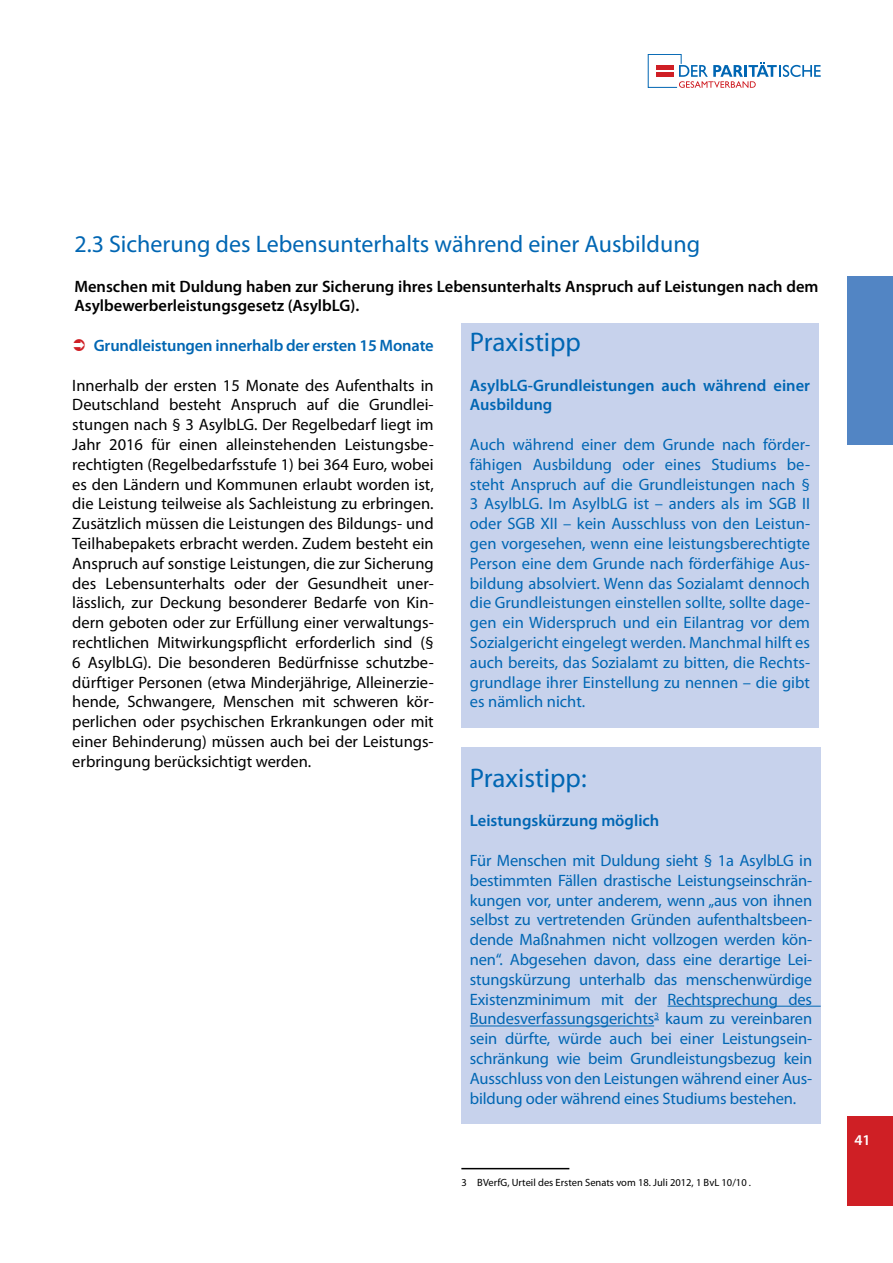
<style>
.page{position:relative;width:893px;height:1263px;background:#fff}
.page>*{position:absolute;margin:0;border:0;box-sizing:border-box;transform-origin:0 0}
.t1{font:27px "Myriad Pro";color:#0066b3}
.t2{font:24px "Myriad Pro";color:#0066b3}
.t3{font:16.5px/19.8px "Myriad Pro";letter-spacing:-.01em;color:#0066b3;text-align:justify}
.t4{font:16.5px/19.8px "Myriad Pro";color:#000;text-align:justify}
.t5{font:600 16.5px/19.8px "Myriad Pro";color:#000}
.t6{font:600 16.5px/19.8px "Myriad Pro";color:#0066b3}
.t7{font:600 15px "Myriad Pro";color:#fff}
.t8{font:10.5px "Myriad Pro";color:#000}
</style>
<div class="page">
<svg style="left:648px;top:54px;width:173px;height:34px"></svg>
<div style="left:848px;top:1116px;width:45px;height:89px;background:#cf1f25"></div>
<div style="left:848px;top:276px;width:45px;height:168px;background:#5285c4"></div>
<div style="left:461px;top:323px;width:358px;height:404px;background:#c7d2ec"></div>
<div style="left:461px;top:747px;width:360px;height:376px;background:#c7d2ec"></div>
<hr style="left:667px;top:1006px;width:154px;height:1px;background:#0066b3">
<hr style="left:470px;top:1025px;width:184px;height:1px;background:#0066b3">
<hr style="left:461px;top:1168px;width:108px;height:1px;background:#000">
<h2 class="t2" style="left:74px;top:229px;width:627px">2.3 Sicherung des Lebensunterhalts während einer Ausbildung</h2>
<p class="t5" style="left:74px;top:276px;width:746px">Menschen mit Duldung haben zur Sicherung ihres Lebensunterhalts Anspruch auf Leistungen nach dem<br>Asylbewerberleistungsgesetz (AsylbLG).</p>
<p class="t6" style="left:94px;top:335px;width:341px">Grundleistungen innerhalb der ersten 15 Monate</p>
<p class="t4" style="left:72px;top:375px;width:363px">Innerhalb der ersten 15 Monate des Aufenthalts in Deutschland besteht Anspruch auf die Grundlei&shy;stungen nach § 3 AsylbLG. Der Regelbedarf liegt im Jahr 2016 für einen alleinstehenden Leistungsbe&shy;rechtigten (Regelbedarfsstufe 1) bei 364 Euro, wobei es den Ländern und Kommunen erlaubt worden ist, die Leistung teilweise als Sachleistung zu erbringen.<br>Zusätzlich müssen die Leistungen des Bildungs- und Teilhabepakets erbracht werden. Zudem besteht ein Anspruch auf sonstige Leistungen, die zur Sicherung des Lebensunterhalts oder der Gesundheit uner&shy;lässlich, zur Deckung besonderer Bedarfe von Kin&shy;dern geboten oder zur Erfüllung einer verwaltungs&shy;rechtlichen Mitwirkungspflicht erforderlich sind (§ 6 AsylbLG). Die besonderen Bedürfnisse schutzbe&shy;dürftiger Personen (etwa Minderjährige, Alleinerzie&shy;hende, Schwangere, Menschen mit schweren kör&shy;perlichen oder psychischen Erkrankungen oder mit einer Behinderung) müssen auch bei der Leistungs&shy;erbringung berücksichtigt werden.</p>
<h1 class="t1" style="left:470px;top:325px;width:113px">Praxistipp</h1>
<p class="t6" style="left:470px;top:375px;width:342px">AsylbLG-Grundleistungen auch während einer<br>Ausbildung</p>
<p class="t3" style="left:470px;top:434px;width:342px">Auch während einer dem Grunde nach förder&shy;fähigen Ausbildung oder eines Studiums be&shy;steht Anspruch auf die Grundleistungen nach § 3 AsylbLG. Im AsylbLG ist – anders als im SGB II oder SGB XII – kein Ausschluss von den Leistun&shy;gen vorgesehen, wenn eine leistungsberechtigte Person eine dem Grunde nach förderfähige Aus&shy;bildung absolviert. Wenn das Sozialamt dennoch die Grundleistungen einstellen sollte, sollte dage&shy;gen ein Widerspruch und ein Eilantrag vor dem Sozialgericht eingelegt werden. Manchmal hilft es auch bereits, das Sozialamt zu bitten, die Rechts&shy;grundlage ihrer Einstellung zu nennen – die gibt es nämlich nicht.</p>
<h1 class="t1" style="left:470px;top:761px;width:118px">Praxistipp:</h1>
<p class="t6" style="left:470px;top:810px;width:191px">Leistungskürzung möglich</p>
<p class="t3" style="left:470px;top:850px;width:344px">Für Menschen mit Duldung sieht § 1a AsylbLG in bestimmten Fällen drastische Leistungseinschrän&shy;kungen vor, unter anderem, wenn „aus von ihnen selbst zu vertretenden Gründen aufenthaltsbeen&shy;dende Maßnahmen nicht vollzogen werden kön&shy;nen“. Abgesehen davon, dass eine derartige Lei&shy;stungskürzung unterhalb das menschenwürdige Existenzminimum mit der Rechtsprechung des Bundesverfassungsgerichts<sup>3</sup> kaum zu vereinbaren sein dürfte, würde auch bei einer Leistungsein&shy;schränkung wie beim Grundleistungsbezug kein Ausschluss von den Leistungen während einer Aus&shy;bildung oder während eines Studiums bestehen.</p>
<p class="t8" style="left:461px;top:1176px;width:291px">3 BVerfG, Urteil des Ersten Senats vom 18. Juli 2012, 1 BvL 10/10 .</p>
<p class="t7" style="left:854px;top:1131px;width:18px">41</p>
</div>
